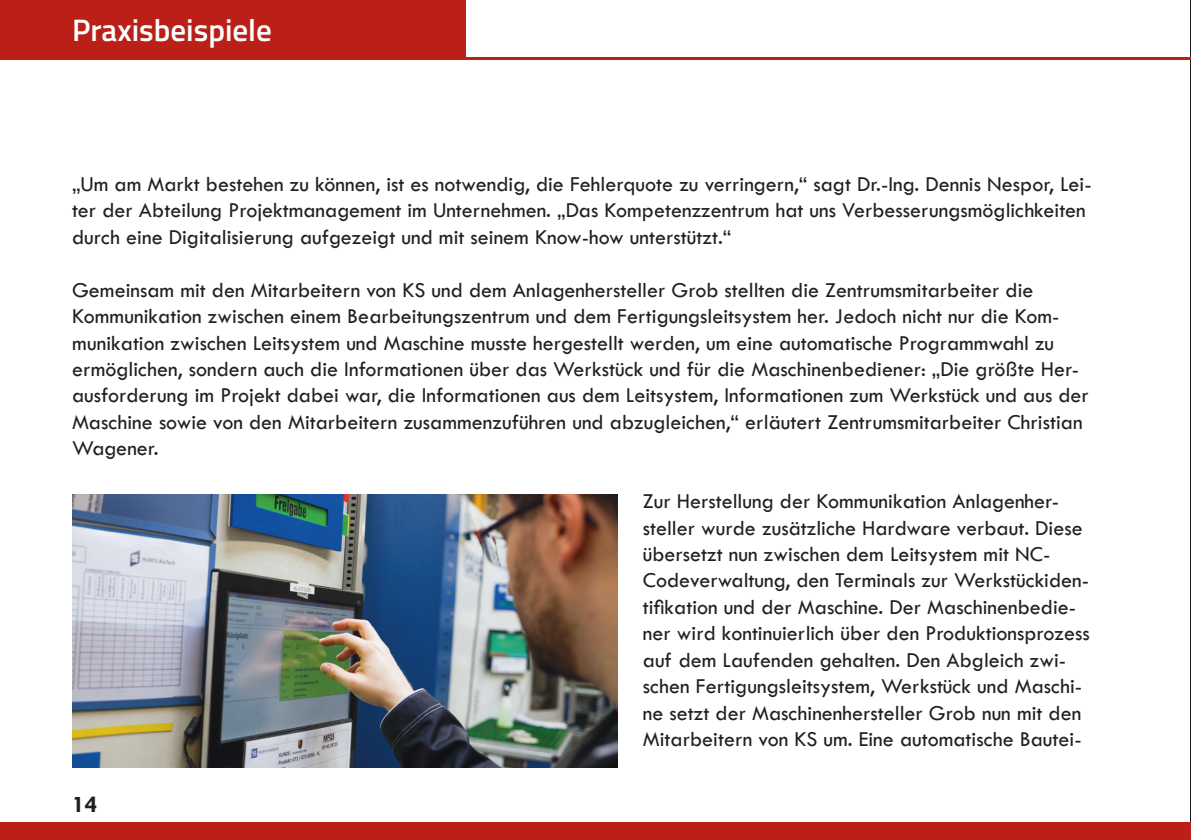
<style>
.page{position:relative;width:1191px;height:840px;background:#fff}
.page>*{position:absolute;margin:0;border:0;box-sizing:border-box;transform-origin:0 0}
.t1{font:600 31px "Titillium Web";color:#fff}
.t2{font:700 24px "Tw Cen";color:#231f20}
.t3{font:22px/26.4px "Tw Cen";color:#231f20}
</style>
<div class="page">
<hr style="left:1190px;top:0;width:1px;height:839px;background:#231f20">
<div style="left:0;top:822px;width:1191px;height:17px;background:#bb2018"></div>
<div style="left:0;top:0;width:465px;height:58px;background:#bb2018"></div>
<img style="left:72px;top:494px;width:545px;height:273px">
<hr style="left:0;top:57px;width:1191px;height:3px;background:#bb2018">
<h1 class="t1" style="left:72px;top:6px;width:201px">Praxisbeispiele</h1>
<p class="t3" style="left:72px;top:171px;width:1021px">„Um am Markt bestehen zu können, ist es notwendig, die Fehlerquote zu verringern,“ sagt Dr.-Ing. Dennis Nespor, Lei&shy;ter der Abteilung Projektmanagement im Unternehmen. „Das Kompetenzzentrum hat uns Verbesserungsmöglichkeiten durch eine Digitalisierung aufgezeigt und mit seinem Know-how unterstützt.“</p>
<p class="t3" style="left:72px;top:276px;width:1018px">Gemeinsam mit den Mitarbeitern von KS und dem Anlagenhersteller Grob stellten die Zentrumsmitarbeiter die Kommunikation zwischen einem Bearbeitungszentrum und dem Fertigungsleitsystem her. Jedoch nicht nur die Kom&shy;munikation zwischen Leitsystem und Maschine musste hergestellt werden, um eine automatische Programmwahl zu ermöglichen, sondern auch die Informationen über das Werkstück und für die Maschinenbediener: „Die größte Her&shy;ausforderung im Projekt dabei war, die Informationen aus dem Leitsystem, Informationen zum Werkstück und aus der Maschine sowie von den Mitarbeitern zusammenzuführen und abzugleichen,“ erläutert Zentrumsmitarbeiter Christian Wagener.</p>
<p class="t3" style="left:643px;top:487px;width:448px">Zur Herstellung der Kommunikation Anlagenher&shy;steller wurde zusätzliche Hardware verbaut. Diese übersetzt nun zwischen dem Leitsystem mit NC-Codeverwaltung, den Terminals zur Werkstückiden&shy;tifikation und der Maschine. Der Maschinenbedie&shy;ner wird kontinuierlich über den Produktionsprozess auf dem Laufenden gehalten. Den Abgleich zwi&shy;schen Fertigungsleitsystem, Werkstück und Maschi&shy;ne setzt der Maschinenhersteller Grob nun mit den Mitarbeitern von KS um. Eine automatische Bautei-</p>
<p class="t2" style="left:72px;top:789px;width:27px">14</p>
</div>
